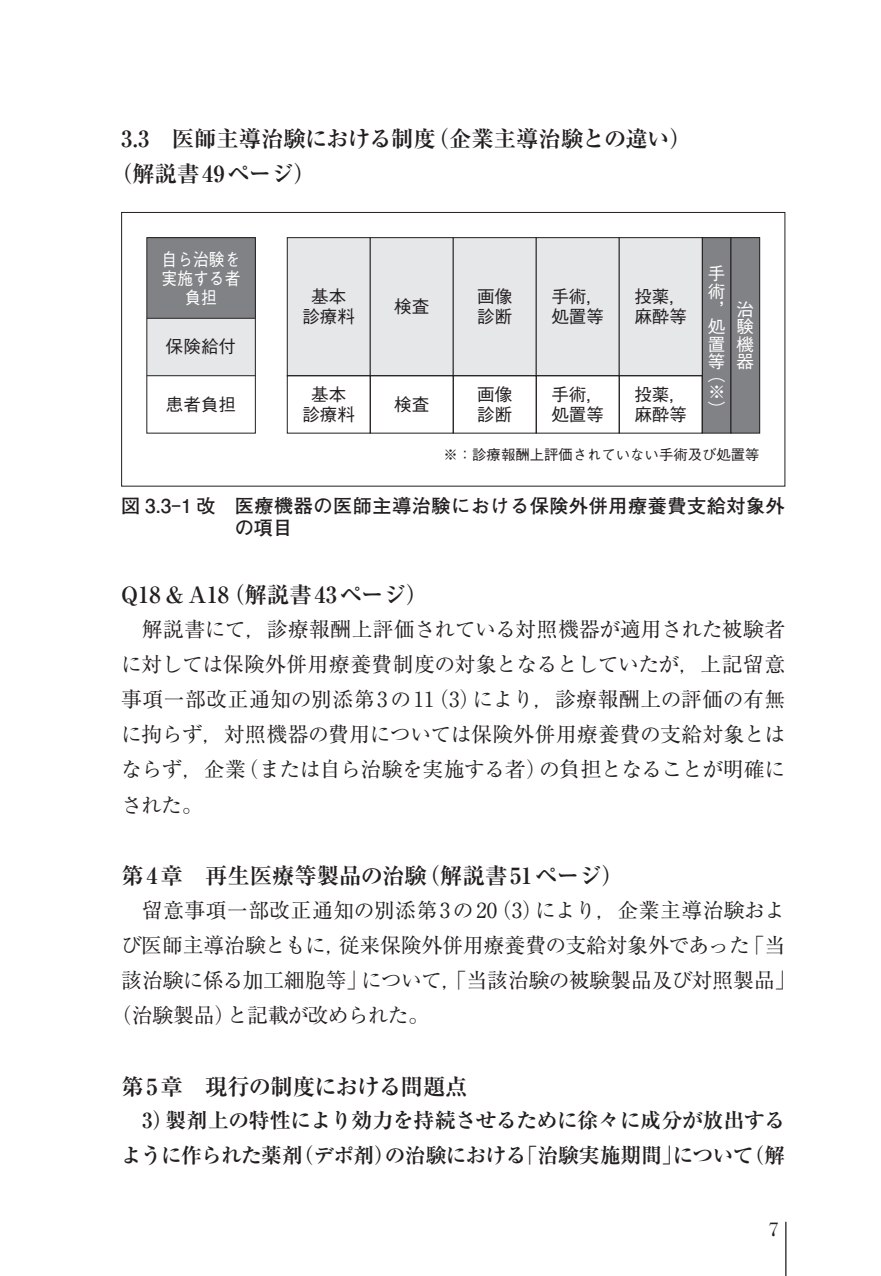
<style>
.page{position:relative;width:881px;height:1276px;background:#fff}
.page>*{position:absolute;margin:0;border:0;box-sizing:border-box;transform-origin:0 0}
.t1{font:700 22.28px/35.1px "Ryumin Pro";color:#231f20}
.t2{font:700 22.28px "Ryumin Pro";letter-spacing:-.035em;color:#231f20}
.t3{font:20.7px/35.1px "Ryumin Pro";color:#231f20;text-align:justify}
.t4{font:700 20.7px/35.1px "Ryumin Pro";letter-spacing:-.02em;color:#231f20;text-align:right}
.t5{font:20.7px "Ryumin Pro";letter-spacing:.025em;color:#231f20}
.t6{font:20.7px "Ryumin Pro";letter-spacing:-.035em;color:#231f20}
.t7{font:20.7px "Bodoni Std";color:#231f20}
.t8{font:700 19.12px/22.3px "Futo Go B101 Pro";letter-spacing:.025em;color:#231f20}
.t9{font:500 17.55px/20px "Gothic BBB Pro";color:#231f20}
.t10{font:500 17.55px/17.6px "Gothic BBB Pro";color:#fff;text-align:justify}
.t11{font:500 17.55px/19.1px "Gothic BBB Pro";color:#fff;text-align:center;scale:.9 1}
.t12{font:500 14.4px "Gothic BBB Pro";color:#231f20}
</style>
<div class="page">
<div style="left:147px;top:318px;width:108px;height:58px;background:#e6e7e9"></div>
<div style="left:147px;top:238px;width:108px;height:80px;background:#808285"></div>
<div style="left:702px;top:238px;width:28px;height:195px;background:#808285"></div>
<div style="left:701px;top:237px;width:30px;height:196px;border:1px solid #231f20"></div>
<div style="left:730px;top:238px;width:29px;height:195px;background:#808285"></div>
<div style="left:730px;top:237px;width:29px;height:196px;border:1px solid #231f20"></div>
<hr style="left:147px;top:318px;width:108px;height:1px;background:#231f20">
<hr style="left:147px;top:375px;width:108px;height:1px;background:#231f20">
<div style="left:287px;top:238px;width:83px;height:138px;background:#e6e7e9"></div>
<div style="left:287px;top:237px;width:83px;height:139px;border:1px solid #231f20"></div>
<div style="left:287px;top:375px;width:83px;height:58px;border:1px solid #231f20"></div>
<div style="left:370px;top:238px;width:83px;height:138px;background:#e6e7e9"></div>
<div style="left:370px;top:237px;width:83px;height:139px;border:1px solid #231f20"></div>
<div style="left:370px;top:375px;width:83px;height:58px;border:1px solid #231f20"></div>
<div style="left:453px;top:238px;width:83px;height:138px;background:#e6e7e9"></div>
<div style="left:453px;top:237px;width:83px;height:139px;border:1px solid #231f20"></div>
<div style="left:453px;top:375px;width:83px;height:58px;border:1px solid #231f20"></div>
<div style="left:536px;top:238px;width:83px;height:138px;background:#e6e7e9"></div>
<div style="left:535px;top:237px;width:84px;height:139px;border:1px solid #231f20"></div>
<div style="left:535px;top:375px;width:84px;height:58px;border:1px solid #231f20"></div>
<div style="left:619px;top:238px;width:83px;height:138px;background:#e6e7e9"></div>
<div style="left:618px;top:237px;width:84px;height:139px;border:1px solid #231f20"></div>
<div style="left:618px;top:375px;width:84px;height:58px;border:1px solid #231f20"></div>
<div style="left:121px;top:212px;width:663px;height:274px;border:1px solid #231f20"></div>
<hr style="left:784px;top:1221px;width:2px;height:55px;background:#231f20">
<p class="t1" style="left:110px;top:120px;width:583px;text-indent:11px">3.3　医師主導治験における制度（企業主導治験との違い）（解説書49ページ）</p>
<p class="t11" style="left:161px;top:248px;width:89px">自ら治験を実施する者負担</p>
<p class="t9" style="left:166px;top:334px;width:72px">保険給付</p>
<p class="t9" style="left:166px;top:392px;width:72px">患者負担</p>
<p class="t9" style="left:311px;top:284px;width:37px">基本</p>
<p class="t9" style="left:302px;top:304px;width:54px">診療料</p>
<p class="t9" style="left:302px;top:382px;width:54px;text-align:center">基本診療料</p>
<p class="t9" style="left:394px;top:294px;width:37px">検査</p>
<p class="t9" style="left:394px;top:392px;width:37px">検査</p>
<p class="t9" style="left:477px;top:284px;width:37px">画像診断</p>
<p class="t9" style="left:477px;top:382px;width:37px">画像診断</p>
<p class="t9" style="left:551px;top:284px;width:54px">手術，処置等</p>
<p class="t9" style="left:551px;top:382px;width:54px">手術，処置等</p>
<p class="t9" style="left:634px;top:284px;width:54px">投薬，麻酔等</p>
<p class="t9" style="left:634px;top:382px;width:54px">投薬，麻酔等</p>
<p class="t10" style="left:707px;top:263px;width:19px">手術，処置等</p>
<p class="t10" style="left:707px;top:364px;width:19px">（</p>
<p class="t10" style="left:727px;top:383px;width:19px;rotate:90deg">※</p>
<p class="t10" style="left:707px;top:399px;width:19px">）</p>
<p class="t10" style="left:736px;top:298px;width:19px">治験機器</p>
<p class="t12" style="left:443px;top:443px;width:317px">※：診療報酬上評価されていない手術及び処置等</p>
<p class="t8" style="left:235px;top:492px;width:551px;text-indent:-113px">図 3.3-1 改　医療機器の医師主導治験における保険外併用療養費支給対象外の項目</p>
<p class="t1" style="left:121px;top:576px;width:308px">Q18＆A18（解説書43ページ）</p>
<p class="t3" style="left:121px;top:610px;width:665px;text-indent:21px">解説書にて，診療報酬上評価されている対照機器が適用された被験者に対しては保険外併用療養費制度の対象となるとしていたが，上記留意事項一部改正通知の別添第3の11（3）により，診療報酬上の評価の有無に拘らず，対照機器の費用については保険外併用療養費の支給対象とはならず，企業（または自ら治験を実施する者）の負担となることが明確にされた。</p>
<p class="t1" style="left:121px;top:856px;width:504px">第4章　再生医療等製品の治験（解説書51ページ）</p>
<p class="t5" style="left:142px;top:894px;width:644px">留意事項一部改正通知の別添第3の20（3）により，企業主導治験およ</p>
<p class="t3" style="left:121px;top:926px;width:665px">び医師主導治験ともに，従来保険外併用療養費の支給対象外であった「当</p>
<p class="t3" style="left:121px;top:961px;width:675px">該治験に係る加工細胞等」について，「当該治験の被験製品及び対照製品」</p>
<p class="t6" style="left:111px;top:999px;width:320px">（治験製品）と記載が改められた。</p>
<p class="t2" style="left:121px;top:1068px;width:347px">第5章　現行の制度における問題点</p>
<p class="t4" style="left:121px;top:1101px;width:665px">3）製剤上の特性により効力を持続させるために徐々に成分が放出するように作られた薬剤（デポ剤）の治験における「治験実施期間」について（解</p>
<p class="t7" style="left:768px;top:1217px;width:12px">7</p>
</div>
